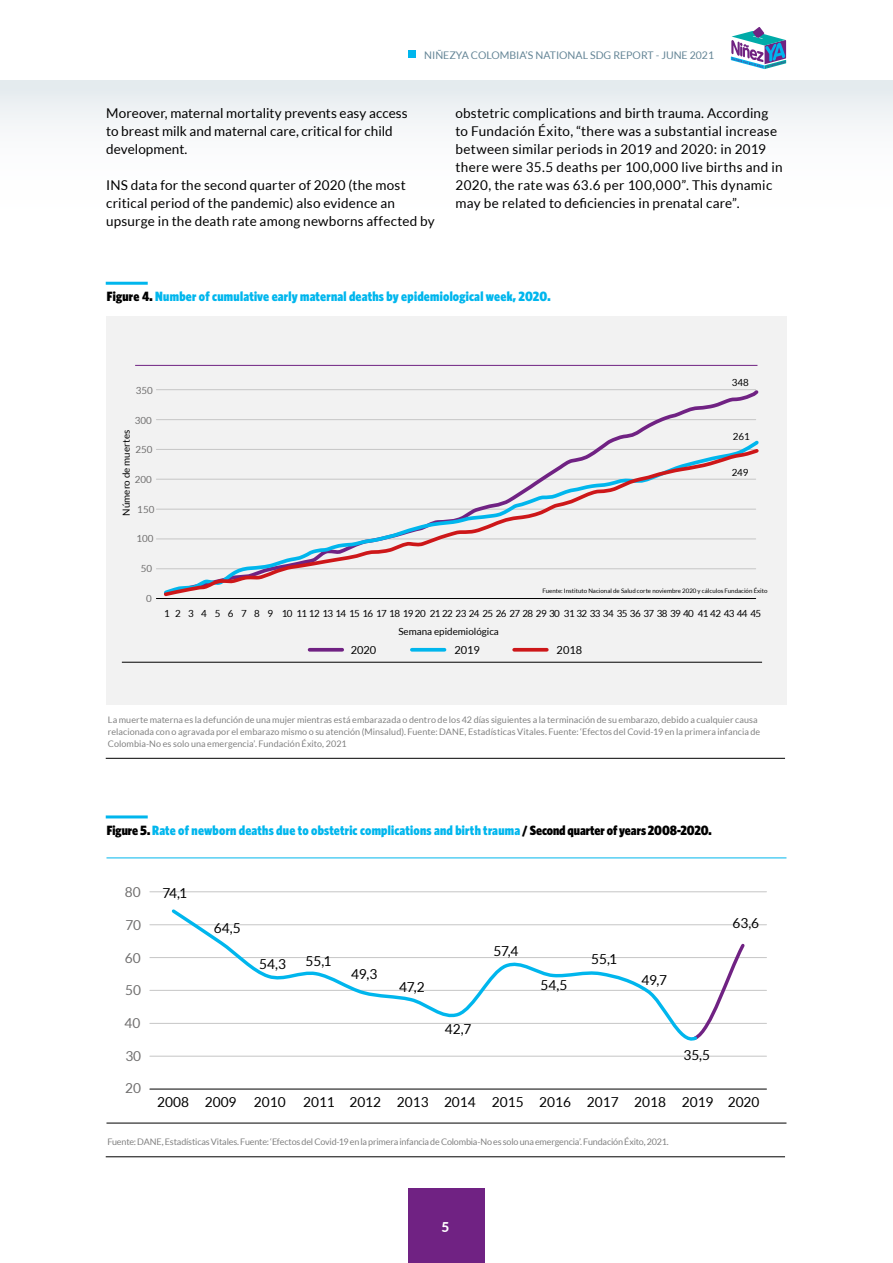
<style>
.page{position:relative;width:893px;height:1263px;background:#fff}
.page>*{position:absolute;margin:0;border:0;box-sizing:border-box;transform-origin:0 0}
.t1{font:13.65px "Lato";color:#000}
.t2{font:13.65px "Lato";color:#706f6f}
.t3{font:13.5px/18px "Lato";letter-spacing:.015em;color:#000}
.t4{font:900 13.5px "Whitney Condensed";letter-spacing:.015em;color:#00b6ed}
.t5{font:800 13.5px "Lato";color:#fff}
.t6{font:11.1px "Lato";color:#000}
.t7{font:10.5px "Lato";color:#648596}
.t8{font:9.75px "Lato";letter-spacing:-.06em;color:#000}
.t9{font:9.75px "Lato";color:#000}
.t10{font:9.75px "Lato";color:#706f6f}
.t11{font:9px/12px "Lato";letter-spacing:.005em;color:#808080}
.t12{font:9px "Lato";letter-spacing:-.02em;color:#808080}
.t13{font:6.15px "Lato";color:#000}
.s1{color:#000}
</style>
<div class="page">
<div style="left:1px;top:81px;width:892px;height:212px;background:linear-gradient(to bottom,#eef2f4,#fff)"></div>
<div style="left:408px;top:1189px;width:77px;height:74px;background:#702283"></div>
<svg style="left:731px;top:27px;width:55px;height:42px"></svg>
<div style="left:409px;top:50px;width:7px;height:8px;background:#00b6ed"></div>
<hr style="left:106px;top:1156px;width:679px;height:1px;background:#000">
<hr style="left:106px;top:758px;width:679px;height:1px;background:#000">
<div style="left:107px;top:317px;width:680px;height:388px;background:#f2f2f2"></div>
<hr style="left:156px;top:539px;width:600px;height:1px;background:#c6c6c6">
<hr style="left:156px;top:509px;width:600px;height:1px;background:#c6c6c6">
<hr style="left:156px;top:479px;width:600px;height:1px;background:#c6c6c6">
<hr style="left:156px;top:449px;width:600px;height:1px;background:#c6c6c6">
<hr style="left:156px;top:419px;width:600px;height:1px;background:#c6c6c6">
<hr style="left:156px;top:389px;width:600px;height:1px;background:#c6c6c6">
<hr style="left:156px;top:568px;width:600px;height:1px;background:#c6c6c6">
<hr style="left:156px;top:598px;width:600px;height:1px;background:#000">
<svg style="left:161px;top:390px;width:598px;height:180px"></svg>
<svg style="left:162px;top:439px;width:597px;height:8px"></svg>
<svg style="left:162px;top:447px;width:597px;height:150px"></svg>
<hr style="left:135px;top:365px;width:622px;height:1px;background:#702283">
<svg style="left:310px;top:648px;width:32px;height:4px"></svg>
<svg style="left:412px;top:648px;width:32px;height:4px"></svg>
<svg style="left:514px;top:648px;width:33px;height:4px"></svg>
<hr style="left:122px;top:662px;width:640px;height:1px;background:#000">
<hr style="left:106px;top:282px;width:42px;height:3px;background:#00b6ed">
<hr style="left:106px;top:815px;width:42px;height:3px;background:#00b6ed">
<hr style="left:150px;top:1056px;width:616px;height:1px;background:#c6c6c6">
<hr style="left:150px;top:1023px;width:616px;height:1px;background:#c6c6c6">
<hr style="left:150px;top:990px;width:616px;height:1px;background:#c6c6c6">
<hr style="left:150px;top:957px;width:616px;height:1px;background:#c6c6c6">
<hr style="left:150px;top:924px;width:616px;height:1px;background:#c6c6c6">
<hr style="left:150px;top:891px;width:616px;height:1px;background:#c6c6c6">
<hr style="left:106px;top:857px;width:680px;height:1px;background:#00b6ed">
<svg style="left:700px;top:943px;width:45px;height:94px"></svg>
<svg style="left:169px;top:909px;width:531px;height:132px"></svg>
<hr style="left:150px;top:1089px;width:616px;height:1px;background:#000">
<hr style="left:106px;top:1123px;width:680px;height:1px;background:#000">
<p class="t7" style="left:424px;top:49px;width:291px">NIÑEZYA COLOMBIA’S NATIONAL SDG REPORT - JUNE 2021</p>
<p class="t3" style="left:106px;top:104px;width:303px">Moreover, maternal mortality prevents easy access to breast milk and maternal care, critical for child development.</p>
<p class="t3" style="left:106px;top:176px;width:330px">INS data for the second quarter of 2020 (the most critical period of the pandemic) also evidence an upsurge in the death rate among newborns affected by</p>
<p class="t3" style="left:455px;top:104px;width:329px">obstetric complications and birth trauma. According to Fundación Éxito, “there was a substantial increase between similar periods in 2019 and 2020: in 2019 there were 35.5 deaths per 100,000 live births and in 2020, the rate was 63.6 per 100,000”. This dynamic may be related to deficiencies in prenatal care”.</p>
<p class="t4" style="left:107px;top:289px;width:445px"><span class="s1">Figure 4.</span> Number of cumulative early maternal deaths by epidemiological week, 2020.</p>
<p class="t10" style="left:136px;top:385px;width:19px">350</p>
<p class="t10" style="left:135px;top:415px;width:19px">300</p>
<p class="t9" style="left:121px;top:515px;width:87px;rotate:-90deg">Número de muertes</p>
<p class="t10" style="left:136px;top:444px;width:19px">250</p>
<p class="t10" style="left:135px;top:474px;width:19px">200</p>
<p class="t10" style="left:137px;top:504px;width:19px">150</p>
<p class="t10" style="left:136px;top:533px;width:19px">100</p>
<p class="t9" style="left:732px;top:376px;width:19px">348</p>
<p class="t9" style="left:733px;top:431px;width:18px">261</p>
<p class="t9" style="left:732px;top:467px;width:18px">249</p>
<p class="t10" style="left:141px;top:563px;width:13px">50</p>
<p class="t10" style="left:146px;top:593px;width:7px">0</p>
<p class="t13" style="left:542px;top:587px;width:227px">Fuente: Instituto Nacional de Salud corte noviembre 2020 y cálculos Fundación Éxito</p>
<p class="t8" style="left:164px;top:608px;width:599px">1 2 3 4 5 6 7 8 9 10 11121314 151617181920 21222324 2526 27282930 31323334 353637383940 41424344 45</p>
<p class="t9" style="left:398px;top:626px;width:102px">Semana epidemiológica</p>
<p class="t6" style="left:351px;top:644px;width:27px">2020</p>
<p class="t6" style="left:454px;top:644px;width:27px">2019</p>
<p class="t6" style="left:557px;top:644px;width:27px">2018</p>
<p class="t11" style="left:108px;top:713px;width:654px">La muerte materna es la defunción de una mujer mientras está embarazada o dentro de los 42 días siguientes a la terminación de su embarazo, debido a cualquier causa relacionada con o agravada por el embarazo mismo o su atención (Minsalud). Fuente: DANE, Estadísticas Vitales. Fuente: ‘Efectos del Covid-19 en la primera infancia de<br>Colombia-No es solo una emergencia’. Fundación Éxito, 2021</p>
<p class="t4" style="left:107px;top:823px;width:606px"><span class="s1">Figure 5.</span> Rate of newborn deaths due to obstetric complications and birth trauma <span class="s1">/ Second quarter of years 2008-2020.</span></p>
<p class="t2" style="left:125px;top:884px;width:17px">80</p>
<p class="t1" style="left:162px;top:886px;width:26px">74,1</p>
<p class="t2" style="left:126px;top:917px;width:17px">70</p>
<p class="t2" style="left:125px;top:950px;width:17px">60</p>
<p class="t2" style="left:125px;top:983px;width:17px">50</p>
<p class="t2" style="left:124px;top:1015px;width:17px">40</p>
<p class="t2" style="left:125px;top:1048px;width:17px">30</p>
<p class="t2" style="left:125px;top:1081px;width:17px">20</p>
<p class="t1" style="left:214px;top:920px;width:28px">64,5</p>
<p class="t1" style="left:259px;top:956px;width:29px">54,3</p>
<p class="t1" style="left:305px;top:953px;width:27px">55,1</p>
<p class="t1" style="left:351px;top:966px;width:28px">49,3</p>
<p class="t1" style="left:399px;top:980px;width:27px">47,2</p>
<p class="t1" style="left:445px;top:1021px;width:28px">42,7</p>
<p class="t1" style="left:493px;top:943px;width:26px">57,4</p>
<p class="t1" style="left:591px;top:951px;width:27px">55,1</p>
<p class="t1" style="left:541px;top:977px;width:28px">54,5</p>
<p class="t1" style="left:641px;top:972px;width:27px">49,7</p>
<p class="t1" style="left:683px;top:1048px;width:28px">35,5</p>
<p class="t1" style="left:732px;top:915px;width:28px">63,6</p>
<p class="t1" style="left:157px;top:1095px;width:81px">2008 2009</p>
<p class="t1" style="left:254px;top:1095px;width:33px">2010</p>
<p class="t1" style="left:303px;top:1095px;width:458px">2011 2012 2013 2014 2015 2016 2017 2018 2019 2020</p>
<p class="t12" style="left:107px;top:1136px;width:563px">Fuente: DANE, Estadísticas Vitales. Fuente: ‘Efectos del Covid-19 en la primera infancia de Colombia-No es solo una emergencia’. Fundación Éxito, 2021.</p>
<p class="t5" style="left:442px;top:1217px;width:9px">5</p>
</div>
